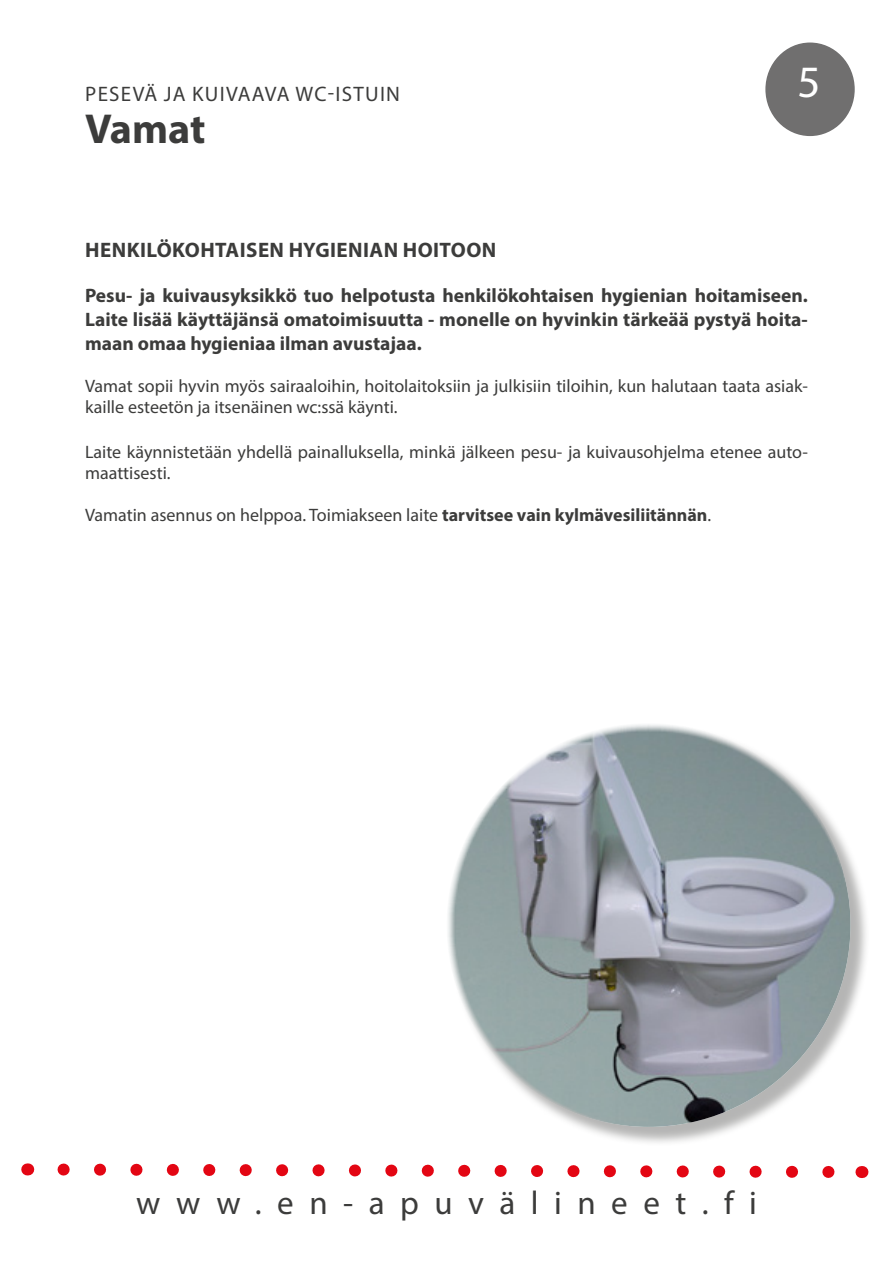
<style>
.page{position:relative;width:893px;height:1263px;background:#fff}
.page>*{position:absolute;margin:0;border:0;box-sizing:border-box;transform-origin:0 0}
.t1{font:45px "Myriad Pro";color:#fff}
.t2{font:700 42px "Myriad Pro";letter-spacing:-.005em;color:#3c3c3b}
.t3{font:33px "Myriad Pro";letter-spacing:.47em;color:#3c3c3b}
.t4{font:700 21px "Myriad Pro";letter-spacing:.02em;color:#3c3c3b}
.t5{font:21px "Myriad Pro";letter-spacing:.06em;color:#3c3c3b}
.t6{font:700 19.5px/24px "Myriad Pro";color:#3c3c3b;text-align:justify}
.t7{font:18px/21px "Myriad Pro";color:#3c3c3b}
.s1{font-weight:700}
</style>
<div class="page">
<svg style="left:57px;top:1163px;width:778px;height:15px"></svg>
<svg style="left:27px;top:1163px;width:1px;height:12px"></svg>
<svg style="left:861px;top:1166px;width:1px;height:12px"></svg>
<div style="left:766px;top:43px;width:88px;height:92px;background:#706f6f;border-radius:50%"></div>
<div style="left:765px;top:43px;width:90px;height:93px;border:2px solid #706f6f;border-radius:50%"></div>
<div style="left:449px;top:725px;width:420px;height:420px;background:#9d9d9c;opacity:.75"></div>
<img style="left:446px;top:723px;width:404px;height:404px;border-radius:202px">
<p class="t5" style="left:85px;top:81px;width:316px">PESEVÄ JA KUIVAAVA WC-ISTUIN</p>
<h2 class="t2" style="left:85px;top:101px;width:122px">Vamat</h2>
<h1 class="t1" style="left:797px;top:54px;width:25px">5</h1>
<p class="t4" style="left:85px;top:236px;width:413px">HENKILÖKOHTAISEN HYGIENIAN HOITOON</p>
<p class="t6" style="left:85px;top:283px;width:724px">Pesu- ja kuivausyksikkö tuo helpotusta henkilökohtaisen hygienian hoitamiseen.<br>Laite lisää käyttäjänsä omatoimisuutta - monelle on hyvinkin tärkeää pystyä hoita&shy;maan omaa hygieniaa ilman avustajaa.</p>
<p class="t7" style="left:85px;top:375px;width:724px">Vamat sopii hyvin myös sairaaloihin, hoitolaitoksiin ja julkisiin tiloihin, kun halutaan taata asiak&shy;kaille esteetön ja itsenäinen wc:ssä käynti.</p>
<p class="t7" style="left:85px;top:441px;width:724px">Laite käynnistetään yhdellä painalluksella, minkä jälkeen pesu- ja kuivausohjelma etenee auto&shy;maattisesti.</p>
<p class="t7" style="left:85px;top:504px;width:628px">Vamatin asennus on helppoa. Toimiakseen laite <span class="s1">tarvitsee vain kylmävesiliitännän</span>.</p>
<h3 class="t3" style="left:136px;top:1182px;width:622px">www.en-apuvälineet.fi</h3>
</div>
